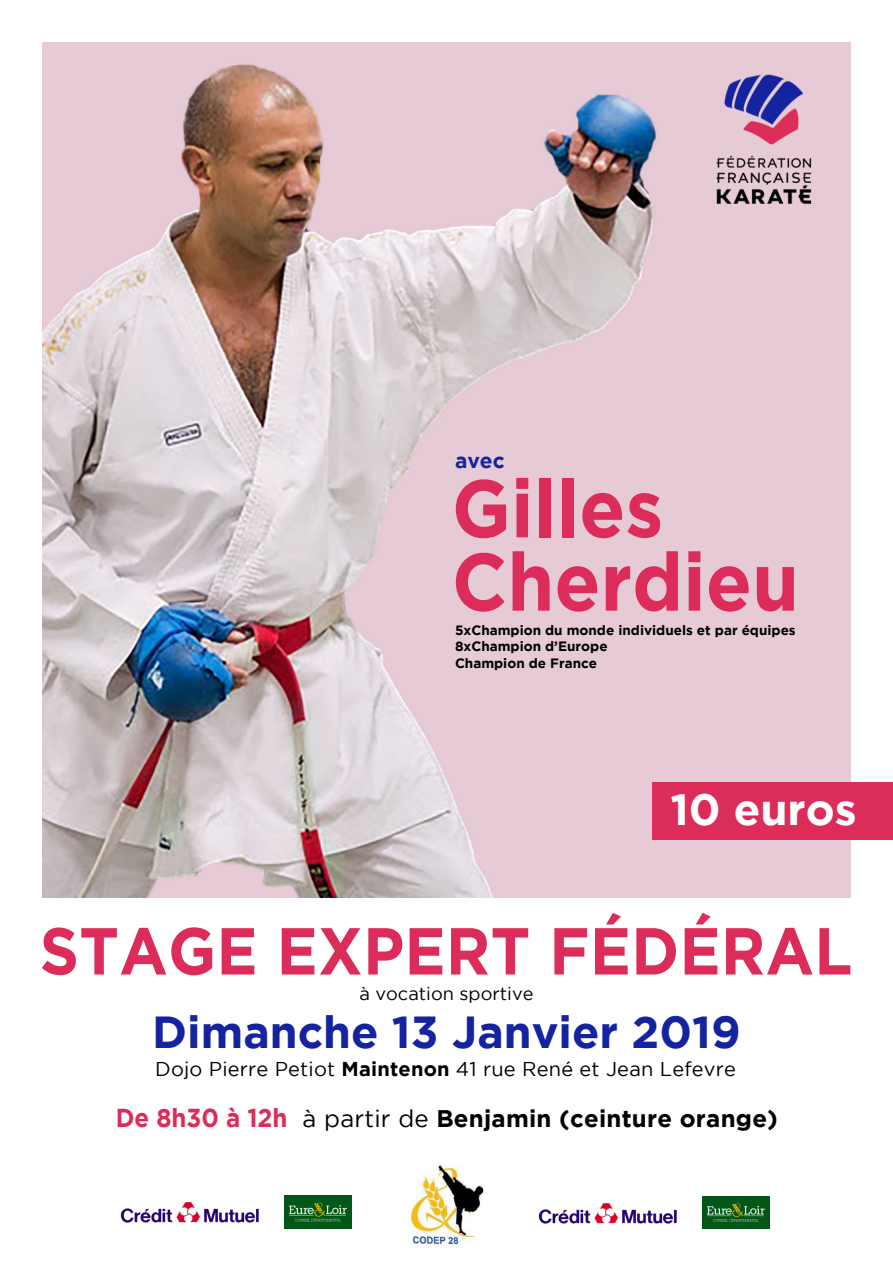
<style>
.page{position:relative;width:893px;height:1263px;background:#fff}
.page>*{position:absolute;margin:0;border:0;box-sizing:border-box;transform-origin:0 0}
.t1{font:700 81.45px/73.3px "Gotham";color:#dc2d5a;scale:.93 1}
.t2{font:700 66.3px "Gotham";letter-spacing:.005em;color:#dc2d5a;scale:.93 1}
.t3{font:700 44.7px "Gotham";color:#1423a0}
.t4{font:700 43.65px "Gotham";color:#fff}
.t5{font:700 25.95px "Gotham";color:#dc2d5a;scale:.93 1}
.t6{font:700 24px "Gotham";letter-spacing:.01em;color:#000}
.t7{font:700 21px "Gotham";color:#1423a0}
.t8{font:19.95px "Gotham";letter-spacing:.01em;color:#000}
.t9{font:18.3px "Gotham";color:#000}
.t10{font:700 13.5px/16.5px "Gotham";color:#000}
.s1{font-weight:700}
.s2{font-weight:400}
</style>
<div class="page">
<img style="left:43px;top:43px;width:808px;height:854px">
<img style="left:706px;top:64px;width:116px;height:148px">
<div style="left:653px;top:782px;width:240px;height:58px;background:#dc2d5a"></div>
<img style="left:538px;top:1203px;width:139px;height:21px">
<img style="left:702px;top:1196px;width:68px;height:33px">
<img style="left:408px;top:1163px;width:76px;height:84px">
<img style="left:120px;top:1202px;width:139px;height:21px">
<img style="left:284px;top:1196px;width:68px;height:32px">
<h3 class="t7" style="left:455px;top:448px;width:51px">avec</h3>
<h1 class="t1" style="left:452px;top:470px;width:375px">Gilles<br>Cherdieu</h1>
<p class="t10" style="left:455px;top:622px;width:342px">5xChampion du monde individuels et par équipes<br>8xChampion d’Europe<br>Champion de France</p>
<h3 class="t4" style="left:670px;top:784px;width:188px">10 euros</h3>
<h2 class="t2" style="left:40px;top:913px;width:875px">STAGE EXPERT FÉDÉRAL</h2>
<h3 class="t9" style="left:359px;top:984px;width:176px">à vocation sportive</h3>
<h3 class="t3" style="left:152px;top:1006px;width:590px">Dimanche 13 Janvier 2019</h3>
<h3 class="t8" style="left:155px;top:1058px;width:582px">Dojo Pierre Petiot <span class="s1">Maintenon</span> 41 rue René et Jean Lefevre</h3>
<h3 class="t5" style="left:116px;top:1103px;width:186px">De 8h30 à 12h</h3>
<h3 class="t6" style="left:303px;top:1104px;width:477px"><span class="s2">à partir de</span> Benjamin (ceinture orange)</h3>
</div>
